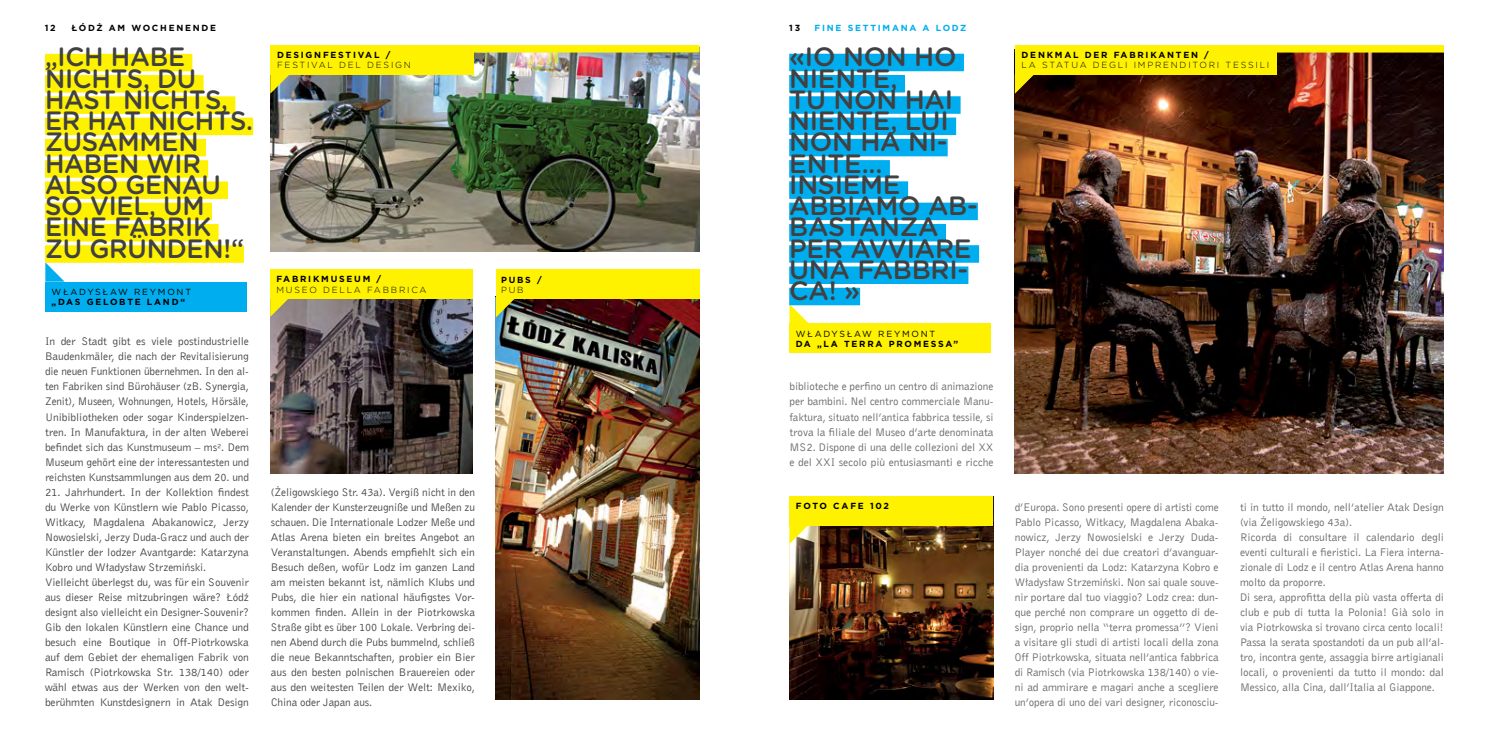
<style>
.page{position:relative;width:1489px;height:745px;background:#fff}
.page>*{position:absolute;margin:0;border:0;box-sizing:border-box;transform-origin:0 0}
.t1{font:500 26.5px/21.2px "Gotham Rounded";letter-spacing:-.01em;color:#414042}
.t2{font:11.25px/15px "Bell Gothic EU";letter-spacing:-.01em;color:#414042;text-align:justify}
.t3{font:11.25px/15px "Bell Gothic EU";letter-spacing:-.01em;color:#636466;text-align:justify}
.t4{font:700 8.88px "Gotham";letter-spacing:.2em;color:#000}
.t5{font:300 8.88px "Gotham";letter-spacing:.2em;color:#000}
.t6{font:8.88px "Gotham";letter-spacing:.2em;color:#000}
.t7{font:700 8.88px "Gotham";letter-spacing:.2em;color:#00aeef}
</style>
<div class="page">
<img style="left:495px;top:298px;width:204px;height:401px">
<div style="left:789px;top:323px;width:201px;height:30px;background:#fff200"></div>
<svg style="left:789px;top:305px;width:19px;height:18px"></svg>
<div style="left:789px;top:54px;width:174px;height:17px;background:#00aeef"></div>
<div style="left:789px;top:75px;width:115px;height:17px;background:#00aeef"></div>
<div style="left:789px;top:96px;width:171px;height:18px;background:#00aeef"></div>
<div style="left:789px;top:117px;width:167px;height:18px;background:#00aeef"></div>
<div style="left:789px;top:139px;width:158px;height:17px;background:#00aeef"></div>
<div style="left:789px;top:160px;width:100px;height:17px;background:#00aeef"></div>
<div style="left:789px;top:181px;width:119px;height:18px;background:#00aeef"></div>
<div style="left:789px;top:202px;width:188px;height:18px;background:#00aeef"></div>
<div style="left:789px;top:224px;width:156px;height:17px;background:#00aeef"></div>
<div style="left:789px;top:245px;width:190px;height:17px;background:#00aeef"></div>
<div style="left:789px;top:266px;width:179px;height:18px;background:#00aeef"></div>
<div style="left:789px;top:287px;width:71px;height:18px;background:#00aeef"></div>
<div style="left:495px;top:268px;width:204px;height:30px;background:#fff200"></div>
<div style="left:45px;top:281px;width:201px;height:30px;background:#00aeef"></div>
<svg style="left:495px;top:298px;width:20px;height:19px"></svg>
<svg style="left:45px;top:263px;width:19px;height:18px"></svg>
<div style="left:45px;top:54px;width:147px;height:17px;background:#fff200"></div>
<div style="left:45px;top:75px;width:158px;height:18px;background:#fff200"></div>
<div style="left:45px;top:96px;width:190px;height:18px;background:#fff200"></div>
<div style="left:45px;top:118px;width:208px;height:17px;background:#fff200"></div>
<div style="left:45px;top:139px;width:161px;height:17px;background:#fff200"></div>
<div style="left:45px;top:160px;width:163px;height:18px;background:#fff200"></div>
<div style="left:45px;top:181px;width:183px;height:18px;background:#fff200"></div>
<div style="left:45px;top:203px;width:167px;height:17px;background:#fff200"></div>
<div style="left:45px;top:224px;width:173px;height:17px;background:#fff200"></div>
<div style="left:45px;top:245px;width:199px;height:18px;background:#fff200"></div>
<img style="left:1014px;top:53px;width:429px;height:420px">
<div style="left:1014px;top:45px;width:429px;height:8px;background:#fff200"></div>
<div style="left:1014px;top:45px;width:262px;height:30px;background:#fff200"></div>
<svg style="left:1014px;top:74px;width:20px;height:20px"></svg>
<img style="left:270px;top:53px;width:429px;height:198px">
<div style="left:270px;top:45px;width:429px;height:8px;background:#fff200"></div>
<div style="left:270px;top:45px;width:204px;height:30px;background:#fff200"></div>
<svg style="left:270px;top:75px;width:19px;height:19px"></svg>
<img style="left:270px;top:298px;width:202px;height:175px">
<img style="left:789px;top:525px;width:204px;height:174px">
<div style="left:270px;top:268px;width:202px;height:30px;background:#fff200"></div>
<div style="left:789px;top:495px;width:204px;height:30px;background:#fff200"></div>
<svg style="left:270px;top:298px;width:19px;height:18px"></svg>
<svg style="left:789px;top:525px;width:19px;height:18px"></svg>
<p class="t4" style="left:45px;top:22px;width:12px">12</p>
<p class="t4" style="left:72px;top:22px;width:146px">ŁÓDŻ AM WOCHENENDE</p>
<p class="t4" style="left:789px;top:22px;width:12px">13</p>
<p class="t7" style="left:814px;top:22px;width:153px">FINE SETTIMANA A LODZ</p>
<h1 class="t1" style="left:45px;top:45px;width:209px">„ICH HABE<br>NICHTS, DU<br>HAST NICHTS,<br>ER HAT NICHTS.<br>ZUSAMM EN<br>HABEN WIR<br>ALSO GENAU<br>SO VIEL, UM<br>EINE FABRIK<br>ZU GRÜNDEN!“</h1>
<p class="t4" style="left:277px;top:49px;width:115px">D ESIGNF ESTIVAL /</p>
<p class="t5" style="left:277px;top:60px;width:8px">FESTIVAL</p>
<p class="t5" style="left:339px;top:60px;width:8px">DEL</p>
<p class="t5" style="left:367px;top:60px;width:15px">DESI</p>
<p class="t5" style="left:395px;top:60px;width:15px">GN</p>
<p class="t4" style="left:276px;top:273px;width:106px">FAB RIKMUSEUM /</p>
<p class="t5" style="left:276px;top:284px;width:18px">MUSEO</p>
<p class="t5" style="left:323px;top:284px;width:9px">DELLA</p>
<p class="t5" style="left:367px;top:284px;width:60px">FA BBRI CA</p>
<p class="t4" style="left:501px;top:274px;width:42px">PUBS /</p>
<p class="t6" style="left:51px;top:286px;width:20px">WŁAD</p>
<p class="t6" style="left:87px;top:286px;width:17px">YSŁAW</p>
<p class="t6" style="left:134px;top:286px;width:33px">RE YMONT</p>
<p class="t5" style="left:501px;top:284px;width:24px">PU B</p>
<p class="t4" style="left:51px;top:296px;width:135px">„DAS G ELOB TE LAND“</p>
<h1 class="t1" style="left:789px;top:45px;width:190px">«IO NON HO<br>NIENTE,<br>TU NON HAI<br>NIENTE, LUI<br>NON HA NI-<br>ENTE...<br>INSIEME<br>ABBIAMO AB-<br>BASTANZA<br>PER AVVIARE<br>UNA FABBRI-<br>CA! »</h1>
<p class="t4" style="left:1021px;top:49px;width:189px">D ENKMAL DER FAB RIKANTEN /</p>
<p class="t5" style="left:1021px;top:60px;width:29px">LA STATUA</p>
<p class="t5" style="left:1092px;top:60px;width:30px">DE GLI</p>
<p class="t5" style="left:1133px;top:60px;width:8px">IMPRENDITORI</p>
<p class="t5" style="left:1225px;top:60px;width:35px">TE SSILI</p>
<p class="t2" style="left:45px;top:333px;width:205px">In der Stadt gibt es viele postindustrielle Baudenkmäler, die nach der Revitalisierung die neuen Funktionen übernehmen. In den al&shy;ten Fabriken sind Bürohäuser (zB. Synergia, Zenit), Museen, Wohnungen, Hotels, Hörsäle, Unibibliotheken oder sogar Kinderspielzen&shy;tren. In Manufaktura, in der alten Weberei befindet sich das Kunstmuseum – ms². Dem Museum gehört eine der interessantesten und reichsten Kunstsammlungen aus dem 20. und</p>
<p class="t2" style="left:45px;top:483px;width:205px;text-align:left">21. Jahrhundert. In der Kollektion findest du Werke von Künstlern wie Pablo Picasso, Witkacy, Magdalena Abakanowicz, Jerzy Nowosielski, Jerzy Duda-Gracz und auch der Künstler der lodzer Avantgarde: Katarzyna Kobro und Władysław Strzemiński.<br>Vielleicht überlegst du, was für ein Souvenir aus dieser Reise mitzubringen wäre? Łódź designt also vielleicht ein Designer-Souvenir?<br>Gib den lokalen Künstlern eine Chance und besuch eine Boutique in Off-Piotrkowska auf dem Gebiet der ehemaligen Fabrik von Ramisch (Piotrkowska Str. 138/140) oder wähl etwas aus der Werken von den welt&shy;berühmten Kunstdesignern in Atak Design</p>
<p class="t2" style="left:271px;top:483px;width:206px">(Żeligowskiego Str. 43a). Vergiß nicht in den Kalender der Kunsterzeugniße und Meßen zu schauen. Die Internationale Lodzer Meße und Atlas Arena bieten ein breites Angebot an Veranstaltungen. Abends empfiehlt sich ein Besuch deßen, wofür Lodz im ganzen Land am meisten bekannt ist, nämlich Klubs und Pubs, die hier ein national häufigstes Vor&shy;kommen finden. Allein in der Piotrkowska Straße gibt es über 100 Lokale. Verbring dei&shy;nen Abend durch die Pubs bummelnd, schließ die neue Bekanntschaften, probier ein Bier aus den besten polnischen Brauereien oder aus den weitesten Teilen der Welt: Mexiko, China oder Japan aus.</p>
<p class="t6" style="left:795px;top:327px;width:20px">WŁAD</p>
<p class="t6" style="left:831px;top:327px;width:17px">YSŁAW</p>
<p class="t6" style="left:878px;top:327px;width:33px">RE YMONT</p>
<p class="t4" style="left:795px;top:338px;width:164px">DA „LA TERRA PROMESS A”</p>
<p class="t3" style="left:789px;top:378px;width:205px">biblioteche e perfino un centro di animazione per bambini. Nel centro commerciale Manu&shy;faktura, situato nell’antica fabbrica tessile, si trova la filiale del Museo d’arte denominata MS2. Dispone di una delle collezioni del XX e del XXI secolo più entusiasmanti e ricche</p>
<p class="t4" style="left:795px;top:499px;width:95px">F OTO CAF E 102</p>
<p class="t3" style="left:1239px;top:498px;width:205px;text-align:left">ti in tutto il mondo, nell’atelier Atak Design (via Żeligowskiego 43a).<br>Ricorda di consultare il calendario degli eventi culturali e fieristici. La Fiera interna&shy;zionale di Lodz e il centro Atlas Arena hanno molto da proporre.<br>Di sera, approfitta della più vasta offerta di club e pub di tutta la Polonia! Già solo in via Piotrkowska si trovano circa cento locali!<br>Passa la serata spostandoti da un pub all’al&shy;tro, incontra gente, assaggia birre artigianali locali, o provenienti da tutto il mondo: dal Messico, alla Cina, dall’Italia al Giappone.</p>
<p class="t3" style="left:1014px;top:498px;width:205px">d’Europa. Sono presenti opere di artisti come Pablo Picasso, Witkacy, Magdalena Abaka&shy;nowicz, Jerzy Nowosielski e Jerzy Duda-Player nonché dei due creatori d’avanguar&shy;dia provenienti da Lodz: Katarzyna Kobro e Władysław Strzemiński. Non sai quale souve&shy;nir portare dal tuo viaggio? Lodz crea: dun&shy;que perché non comprare un oggetto di de&shy;sign, proprio nella “terra promessa”? Vieni a visitare gli studi di artisti locali della zona Off Piotrkowska, situata nell’antica fabbrica di Ramisch (via Piotrkowska 138/140) o vie&shy;ni ad ammirare e magari anche a scegliere un’opera di uno dei vari designer, riconosciu-</p>
</div>
